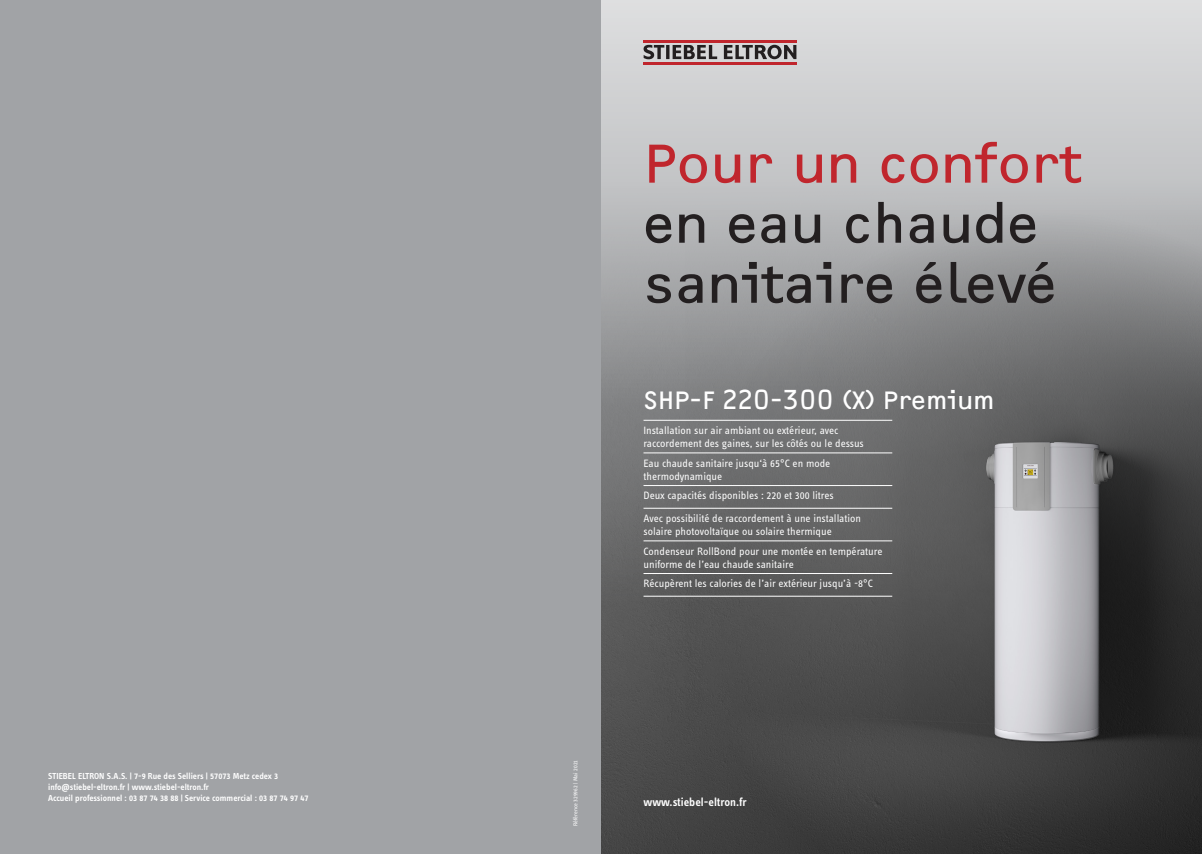
<style>
.page{position:relative;width:1202px;height:854px;background:#fff}
.page>*{position:absolute;margin:0;border:0;box-sizing:border-box;transform-origin:0 0}
.t1{font:56px "F2 FOCR Bczyk Com";color:#231f20}
.t2{font:56px "F2 FOCR Bczyk Com";color:#c0262d}
.t3{font:26px "F2 FOCR Bczyk Com";color:#fff}
.t4{font:600 12px "STE Info Text";color:#fff}
.t5{font:11px/13px "STE Info Text";color:#fff}
.t6{font:600 9px "STE Info Text";color:#fff}
.t7{font:6px "STE Info Text";color:#fff}
</style>
<div class="page">
<img style="left:601px;top:0;width:601px;height:853px">
<img style="left:685px;top:211px;width:517px;height:642px">
<img style="left:986px;top:442px;width:127px;height:298px">
<hr style="left:643px;top:420px;width:249px;height:1px;background:#fff">
<hr style="left:643px;top:452px;width:249px;height:1px;background:#fff">
<hr style="left:643px;top:485px;width:249px;height:1px;background:#fff">
<hr style="left:643px;top:507px;width:249px;height:1px;background:#fff">
<hr style="left:643px;top:540px;width:249px;height:1px;background:#fff">
<hr style="left:643px;top:573px;width:249px;height:1px;background:#fff">
<hr style="left:643px;top:595px;width:249px;height:1px;background:#fff">
<hr style="left:643px;top:40px;width:154px;height:2px;background:#c0262d">
<hr style="left:643px;top:62px;width:154px;height:2px;background:#c0262d">
<svg style="left:673px;top:45px;width:44px;height:14px"></svg>
<hr style="left:666px;top:45px;width:3px;height:14px;background:#231f20">
<svg style="left:724px;top:45px;width:72px;height:14px"></svg>
<svg style="left:644px;top:45px;width:20px;height:14px"></svg>
<div style="left:0;top:0;width:601px;height:853px;background:#a1a3a6"></div>
<p class="t6" style="left:48px;top:770px;width:231px">STIEBEL ELTRON S.A.S. | 7-9 Rue des Selliers | 57073 Metz cedex 3</p>
<p class="t6" style="left:48px;top:781px;width:162px">info@stiebel-eltron.fr | www.stiebel-eltron.fr</p>
<p class="t6" style="left:48px;top:792px;width:262px">Accueil professionnel : 03 87 74 38 88 | Service commercial : 03 87 74 97 47</p>
<p class="t2" style="left:643px;top:131px;width:439px">Pour un confort</p>
<p class="t1" style="left:643px;top:191px;width:397px">en eau chaude</p>
<p class="t1" style="left:643px;top:251px;width:415px">sanitaire élevé</p>
<p class="t3" style="left:643px;top:385px;width:353px">SHP-F 220-300 (X) Premium</p>
<p class="t5" style="left:643px;top:424px;width:222px">Installation sur air ambiant ou extérieur, avec raccordement des gaines, sur les côtés ou le dessus</p>
<p class="t5" style="left:643px;top:456px;width:188px">Eau chaude sanitaire jusqu‘à 65°C en mode thermodynamique</p>
<p class="t5" style="left:643px;top:489px;width:192px">Deux capacités disponibles : 220 et 300 litres</p>
<p class="t5" style="left:643px;top:512px;width:219px">Avec possibilité de raccordement à une installation solaire photovoltaïque ou solaire thermique</p>
<p class="t5" style="left:643px;top:544px;width:240px">Condenseur RollBond pour une montée en température uniforme de l’eau chaude sanitaire</p>
<p class="t5" style="left:643px;top:577px;width:231px">Récupèrent les calories de l’air extérieur jusqu’à -8°C</p>
<p class="t7" style="left:572px;top:825px;width:68px;rotate:-90deg">Référence 329962 | Mai 2021</p>
<p class="t4" style="left:643px;top:794px;width:105px">www.stiebel-eltron.fr</p>
</div>
